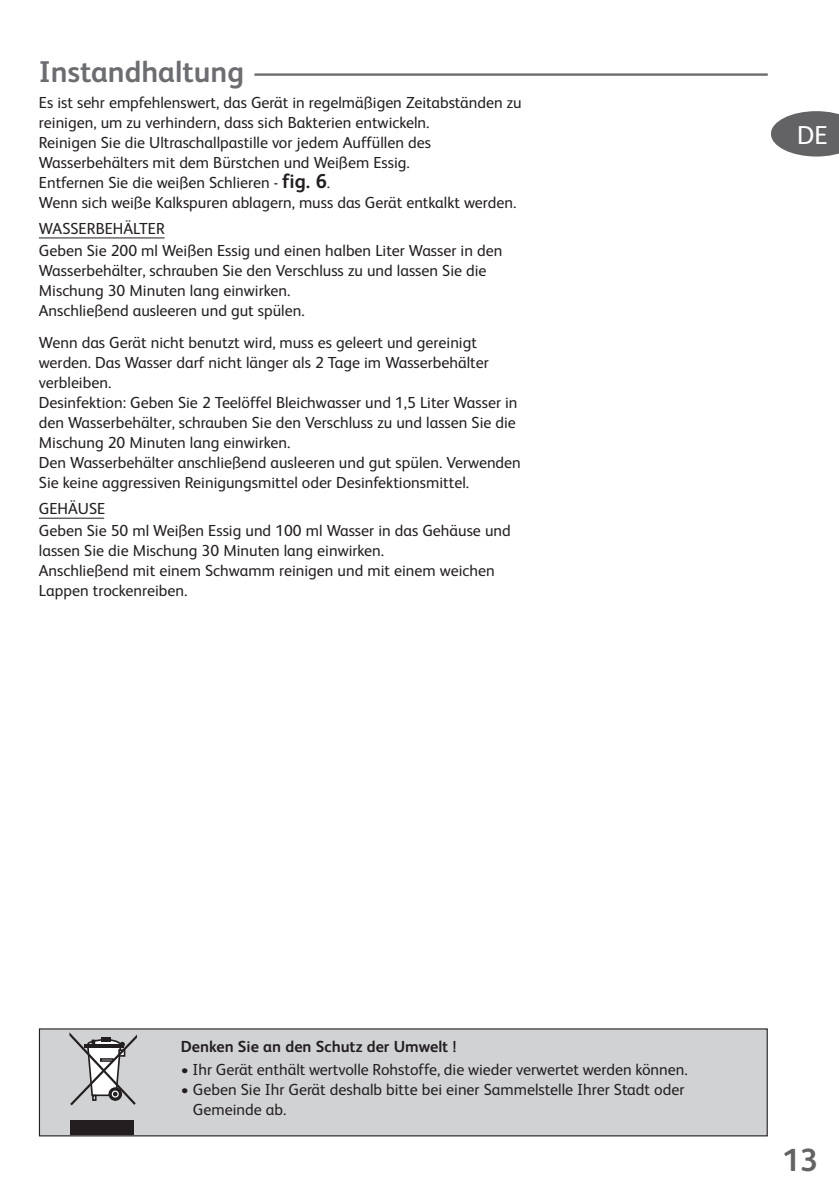
<style>
.page{position:relative;width:839px;height:1189px;background:#fff}
.page>*{position:absolute;margin:0;border:0;box-sizing:border-box;transform-origin:0 0}
.t1{font:700 32px "FS Albert";color:#636366}
.t2{font:700 30px "FS Albert";color:#6c6d70}
.t3{font:26px "FS Albert";color:#fff}
.t4{font:16px/20px "FS Albert";color:#231f20}
.t5{font:700 16px "FS Albert";color:#231f20}
.s1{font-weight:700;font-size:20px}
</style>
<div class="page">
<div style="left:39px;top:1028px;width:728px;height:107px;background:#d1d2d4"></div>
<div style="left:39px;top:1028px;width:728px;height:108px;border:1px solid #231f20"></div>
<hr style="left:254px;top:73px;width:513px;height:3px;background:#6c6d70">
<hr style="left:39px;top:517px;width:65px;height:1px;background:#231f20">
<hr style="left:39px;top:237px;width:126px;height:1px;background:#231f20">
<div style="left:70px;top:1120px;width:63px;height:14px;background:#231f20"></div>
<svg style="left:69px;top:1028px;width:68px;height:77px"></svg>
<svg style="left:771px;top:111px;width:68px;height:45px;background:#7a7a7d"></svg>
<h2 class="t2" style="left:39px;top:61px;width:207px">Instandhaltung</h2>
<p class="t4" style="left:39px;top:94px;width:484px">Es ist sehr empfehlenswert, das Gerät in regelmäßigen Zeitabständen zu reinigen, um zu verhindern, dass sich Bakterien entwickeln.<br>Reinigen Sie die Ultraschallpastille vor jedem Auffüllen des Wasserbehälters mit dem Bürstchen und Weißem Essig.<br>Entfernen Sie die weißen Schlieren - <span class="s1">fig. 6</span>.<br>Wenn sich weiße Kalkspuren ablagern, muss das Gerät entkalkt werden.</p>
<p class="t4" style="left:39px;top:218px;width:465px;line-height:22.8px">WASSERBEHÄLTER<br>Geben Sie 200 ml Weißen Essig und einen halben Liter Wasser in den</p>
<p class="t4" style="left:39px;top:262px;width:449px">Wasserbehälter, schrauben Sie den Verschluss zu und lassen Sie die<br>Mischung 30 Minuten lang einwirken.<br>Anschließend ausleeren und gut spülen.</p>
<p class="t4" style="left:39px;top:334px;width:483px">Wenn das Gerät nicht benutzt wird, muss es geleert und gereinigt werden. Das Wasser darf nicht länger als 2 Tage im Wasserbehälter verbleiben.<br>Desinfektion: Geben Sie 2 Teelöffel Bleichwasser und 1,5 Liter Wasser in den Wasserbehälter, schrauben Sie den Verschluss zu und lassen Sie die Mischung 20 Minuten lang einwirken.<br>Den Wasserbehälter anschließend ausleeren und gut spülen. Verwenden Sie keine aggressiven Reinigungsmittel oder Desinfektionsmittel.</p>
<p class="t4" style="left:39px;top:498px;width:473px;line-height:22.8px">GEHÄUSE<br>Geben Sie 50 ml Weißen Essig und 100 ml Wasser in das Gehäuse und</p>
<p class="t4" style="left:39px;top:542px;width:457px">lassen Sie die Mischung 30 Minuten lang einwirken.<br>Anschließend mit einem Schwamm reinigen und mit einem weichen<br>Lappen trockenreiben.</p>
<h3 class="t3" style="left:797px;top:126px;width:32px">DE</h3>
<p class="t5" style="left:181px;top:1040px;width:277px">Denken Sie an den Schutz der Umwelt !</p>
<p class="t4" style="left:181px;top:1061px;width:508px">• Ihr Gerät enthält wertvolle Rohstoffe, die wieder verwertet werden können.</p>
<p class="t4" style="left:193px;top:1081px;width:493px;text-indent:-12px">• Geben Sie Ihr Gerät deshalb bitte bei einer Sammelstelle Ihrer Stadt oder<br>Gemeinde ab.</p>
<h1 class="t1" style="left:782px;top:1147px;width:37px">13</h1>
</div>
